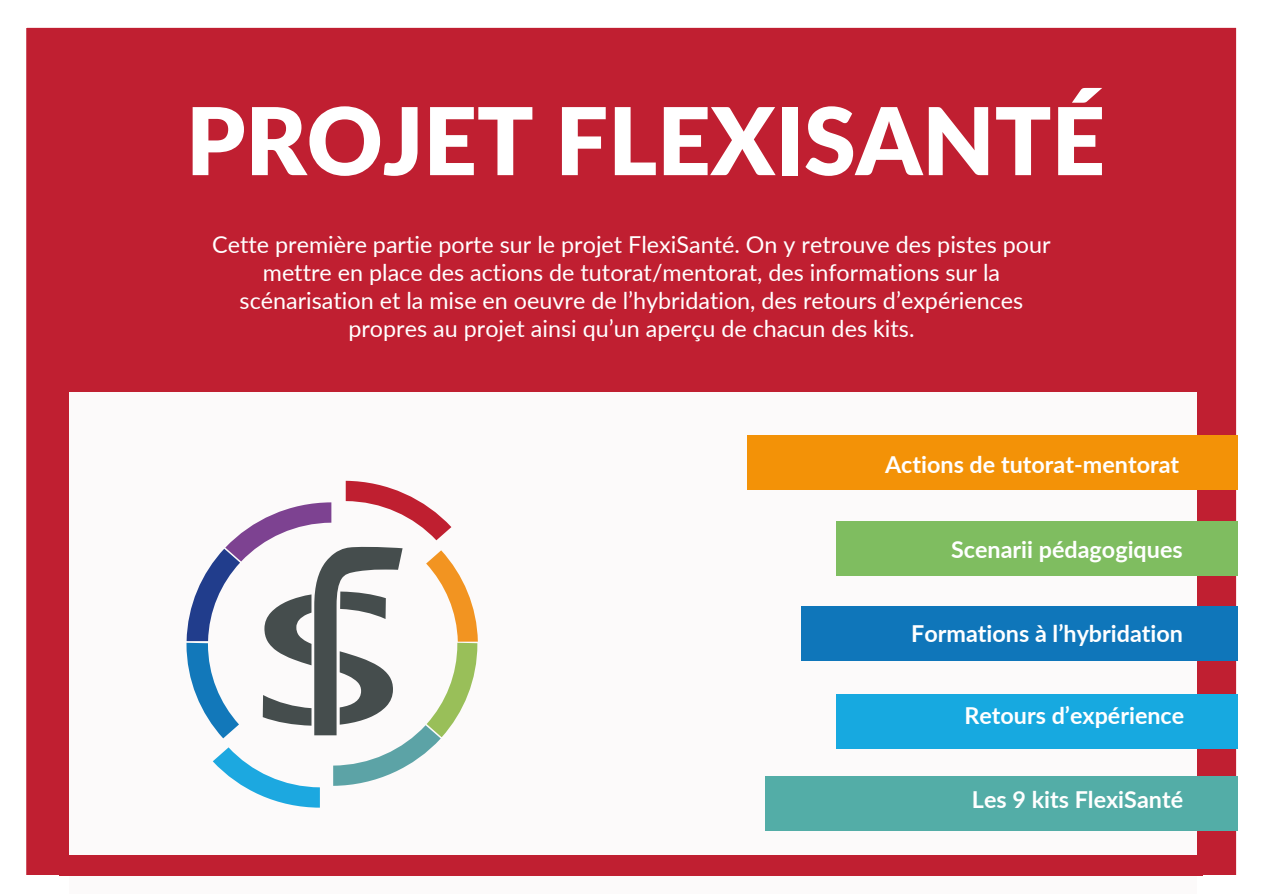
<style>
.page{position:relative;width:1263px;height:894px;background:#fff}
.page>*{position:absolute;margin:0;border:0;box-sizing:border-box;transform-origin:0 0}
.t1{font:900 93.3px "Lato";color:#fff}
.t2{font:23.4px/27.9px "Lato";color:#fff;text-align:center}
.t3{font:700 23.4px "Lato";color:#fff}
</style>
<div class="page">
<div style="left:26px;top:27px;width:1212px;height:849px;background:#c01f31"></div>
<div style="left:69px;top:393px;width:1127px;height:500px;background:#fcfafa"></div>
<div style="left:837px;top:522px;width:426px;height:53px;background:#7fbd60"></div>
<div style="left:747px;top:435px;width:516px;height:54px;background:#f39207"></div>
<div style="left:801px;top:606px;width:462px;height:54px;background:#0f76ba"></div>
<div style="left:837px;top:694px;width:426px;height:54px;background:#17a9e0"></div>
<div style="left:766px;top:776px;width:497px;height:54px;background:#53ada7"></div>
<svg style="left:186px;top:480px;width:292px;height:327px"></svg>
<div style="left:60px;top:854px;width:1143px;height:20px;background:#c01f31"></div>
<div style="left:1238px;top:365px;width:25px;height:473px;background:#fff"></div>
<h1 class="t1" style="left:186px;top:83px;width:920px">PROJET FLEXISANTÉ</h1>
<p class="t2" style="left:212px;top:230px;width:840px">Cette première partie porte sur le projet FlexiSanté. On y retrouve des pistes pour mettre en place des actions de tutorat/mentorat, des informations sur la scénarisation et la mise en oeuvre de l’hybridation, des retours d’expériences propres au projet ainsi qu’un aperçu de chacun des kits.</p>
<h2 class="t3" style="left:885px;top:450px;width:296px">Actions de tutorat-mentorat</h2>
<h2 class="t3" style="left:951px;top:534px;width:233px">Scenarii pédagogiques</h2>
<h2 class="t3" style="left:911px;top:618px;width:273px">Formations à l’hybridation</h2>
<h2 class="t3" style="left:964px;top:700px;width:222px">Retours d’expérience</h2>
<h2 class="t3" style="left:972px;top:785px;width:213px">Les 9 kits FlexiSanté</h2>
</div>
